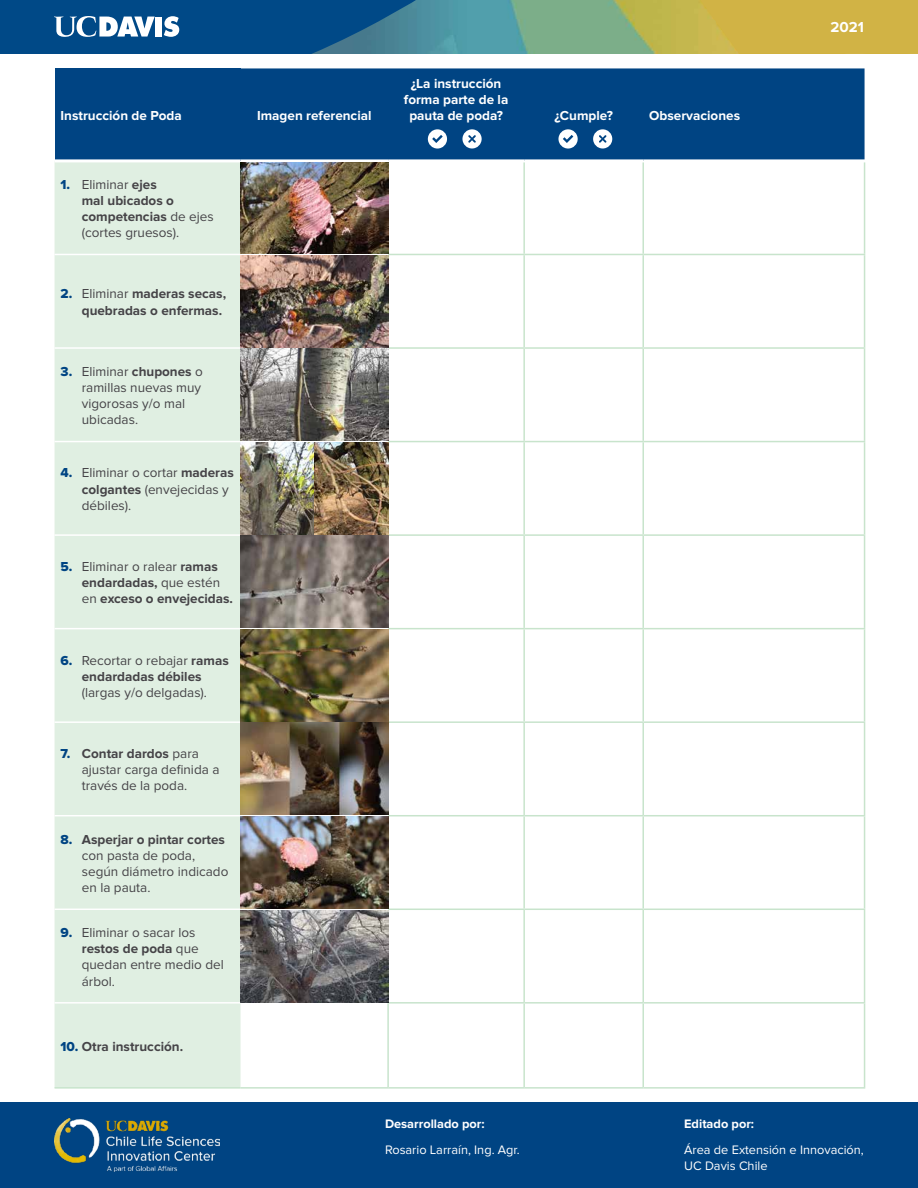
<style>
.page{position:relative;width:918px;height:1188px;background:#fff}
.page>*{position:absolute;margin:0;border:0;box-sizing:border-box;transform-origin:0 0}
.t1{font:700 15px "Proxima Nova";color:#fff}
.t2{font:13.5px/16.2px "Proxima Nova";color:#454347}
.t3{font:700 13.5px/16.2px "Proxima Nova";color:#454347;text-align:right}
.t4{font:700 13.5px/16.2px "Proxima Nova";color:#fff;text-align:center}
.t5{font:12.75px/16.5px "Proxima Nova";color:#fff}
.t6{font:700 12.75px "Proxima Nova";color:#fff}
.s1{font-family:"Proxima Nova Extrabld";color:#004483}
.s2{font-weight:700}
.s3{font-family:"Proxima Nova Extrabld";font-weight:400;color:#004483}
.s4{font-weight:400}
</style>
<div class="page">
<img style="left:418px;top:0;width:282px;height:54px">
<svg style="left:700px;top:0;width:218px;height:54px;background:#d0b346"></svg>
<svg style="left:0;top:0;width:418px;height:54px;background:#195b90"></svg>
<div style="left:55px;top:68px;width:186px;height:93px;background:#004483"></div>
<div style="left:241px;top:68px;width:624px;height:91px;background:#004483"></div>
<div style="left:55px;top:162px;width:186px;height:925px;background:#e0efe2"></div>
<hr style="left:55px;top:159px;width:186px;height:3px;background:#fff">
<hr style="left:388px;top:254px;width:136px;height:1px;background:#c8e4cc">
<hr style="left:524px;top:254px;width:119px;height:1px;background:#c8e4cc">
<hr style="left:643px;top:254px;width:222px;height:1px;background:#c8e4cc">
<hr style="left:388px;top:347px;width:136px;height:2px;background:#c8e4cc">
<hr style="left:524px;top:347px;width:119px;height:2px;background:#c8e4cc">
<hr style="left:643px;top:347px;width:222px;height:2px;background:#c8e4cc">
<hr style="left:388px;top:441px;width:136px;height:1px;background:#c8e4cc">
<hr style="left:524px;top:441px;width:119px;height:1px;background:#c8e4cc">
<hr style="left:643px;top:441px;width:222px;height:1px;background:#c8e4cc">
<hr style="left:388px;top:534px;width:136px;height:2px;background:#c8e4cc">
<hr style="left:524px;top:534px;width:119px;height:2px;background:#c8e4cc">
<hr style="left:643px;top:534px;width:222px;height:2px;background:#c8e4cc">
<hr style="left:388px;top:628px;width:136px;height:1px;background:#c8e4cc">
<hr style="left:524px;top:628px;width:119px;height:1px;background:#c8e4cc">
<hr style="left:643px;top:628px;width:222px;height:1px;background:#c8e4cc">
<hr style="left:388px;top:721px;width:136px;height:2px;background:#c8e4cc">
<hr style="left:524px;top:721px;width:119px;height:2px;background:#c8e4cc">
<hr style="left:643px;top:721px;width:222px;height:2px;background:#c8e4cc">
<hr style="left:388px;top:815px;width:136px;height:1px;background:#c8e4cc">
<hr style="left:524px;top:815px;width:119px;height:1px;background:#c8e4cc">
<hr style="left:643px;top:815px;width:222px;height:1px;background:#c8e4cc">
<hr style="left:388px;top:909px;width:136px;height:1px;background:#c8e4cc">
<hr style="left:524px;top:909px;width:119px;height:1px;background:#c8e4cc">
<hr style="left:643px;top:909px;width:222px;height:1px;background:#c8e4cc">
<hr style="left:387px;top:1002px;width:137px;height:2px;background:#c8e4cc">
<hr style="left:524px;top:1002px;width:119px;height:2px;background:#c8e4cc">
<hr style="left:643px;top:1002px;width:222px;height:2px;background:#c8e4cc">
<hr style="left:241px;top:1087px;width:147px;height:2px;background:#c8e4cc">
<hr style="left:388px;top:1087px;width:136px;height:2px;background:#c8e4cc">
<hr style="left:524px;top:1087px;width:119px;height:2px;background:#c8e4cc">
<hr style="left:643px;top:1087px;width:222px;height:2px;background:#c8e4cc">
<hr style="left:55px;top:254px;width:186px;height:1px;background:#fff">
<hr style="left:55px;top:347px;width:186px;height:2px;background:#fff">
<hr style="left:55px;top:441px;width:186px;height:1px;background:#fff">
<hr style="left:55px;top:534px;width:186px;height:2px;background:#fff">
<hr style="left:55px;top:628px;width:186px;height:1px;background:#fff">
<hr style="left:55px;top:721px;width:186px;height:2px;background:#fff">
<hr style="left:55px;top:815px;width:186px;height:1px;background:#fff">
<hr style="left:55px;top:909px;width:186px;height:1px;background:#fff">
<hr style="left:55px;top:1087px;width:186px;height:2px;background:#c8e4cc">
<hr style="left:55px;top:1002px;width:186px;height:2px;background:#fff">
<hr style="left:387px;top:1004px;width:2px;height:83px;background:#c8e4cc">
<hr style="left:523px;top:162px;width:2px;height:92px;background:#c8e4cc">
<hr style="left:642px;top:162px;width:2px;height:92px;background:#c8e4cc">
<hr style="left:523px;top:255px;width:2px;height:92px;background:#c8e4cc">
<hr style="left:642px;top:255px;width:2px;height:92px;background:#c8e4cc">
<hr style="left:523px;top:349px;width:2px;height:92px;background:#c8e4cc">
<hr style="left:642px;top:349px;width:2px;height:92px;background:#c8e4cc">
<hr style="left:523px;top:442px;width:2px;height:92px;background:#c8e4cc">
<hr style="left:642px;top:442px;width:2px;height:92px;background:#c8e4cc">
<hr style="left:523px;top:536px;width:2px;height:92px;background:#c8e4cc">
<hr style="left:642px;top:536px;width:2px;height:92px;background:#c8e4cc">
<hr style="left:523px;top:629px;width:2px;height:92px;background:#c8e4cc">
<hr style="left:642px;top:629px;width:2px;height:92px;background:#c8e4cc">
<hr style="left:523px;top:723px;width:2px;height:92px;background:#c8e4cc">
<hr style="left:642px;top:723px;width:2px;height:92px;background:#c8e4cc">
<hr style="left:523px;top:816px;width:2px;height:93px;background:#c8e4cc">
<hr style="left:642px;top:816px;width:2px;height:93px;background:#c8e4cc">
<hr style="left:523px;top:910px;width:2px;height:92px;background:#c8e4cc">
<hr style="left:642px;top:910px;width:2px;height:92px;background:#c8e4cc">
<hr style="left:523px;top:1004px;width:2px;height:83px;background:#c8e4cc">
<hr style="left:642px;top:1004px;width:2px;height:83px;background:#c8e4cc">
<hr style="left:864px;top:162px;width:1px;height:92px;background:#c8e4cc">
<hr style="left:864px;top:255px;width:1px;height:92px;background:#c8e4cc">
<hr style="left:864px;top:349px;width:1px;height:92px;background:#c8e4cc">
<hr style="left:864px;top:442px;width:1px;height:92px;background:#c8e4cc">
<hr style="left:864px;top:536px;width:1px;height:92px;background:#c8e4cc">
<hr style="left:864px;top:629px;width:1px;height:92px;background:#c8e4cc">
<hr style="left:864px;top:723px;width:1px;height:92px;background:#c8e4cc">
<hr style="left:864px;top:816px;width:1px;height:93px;background:#c8e4cc">
<hr style="left:864px;top:910px;width:1px;height:92px;background:#c8e4cc">
<hr style="left:864px;top:1004px;width:1px;height:83px;background:#c8e4cc">
<div style="left:0;top:1102px;width:918px;height:86px;background:#004483"></div>
<img style="left:54px;top:1119px;width:166px;height:53px">
<img style="left:241px;top:162px;width:147px;height:92px">
<img style="left:241px;top:255px;width:147px;height:92px">
<img style="left:241px;top:349px;width:147px;height:185px">
<img style="left:241px;top:629px;width:147px;height:92px">
<img style="left:241px;top:817px;width:147px;height:92px">
<img style="left:241px;top:723px;width:147px;height:92px">
<svg style="left:241px;top:910px;width:147px;height:92px;background:#6d6b6d"></svg>
<svg style="left:241px;top:536px;width:147px;height:92px;background:#7f766f"></svg>
<img style="left:241px;top:442px;width:72px;height:92px">
<img style="left:314px;top:442px;width:74px;height:92px">
<svg style="left:428px;top:129px;width:19px;height:20px"></svg>
<svg style="left:558px;top:129px;width:20px;height:20px"></svg>
<svg style="left:462px;top:129px;width:20px;height:20px"></svg>
<svg style="left:593px;top:129px;width:19px;height:20px"></svg>
<p class="t4" style="left:61px;top:108px;width:123px">Instrucción de Poda</p>
<p class="t4" style="left:257px;top:108px;width:116px">Imagen referencial</p>
<p class="t2" style="left:82px;top:176px;width:133px;text-indent:-21px"><span class="s1">1.</span> Eliminar <span class="s2">ejes<br>mal ubicados o competencias</span> de ejes (cortes gruesos).</p>
<p class="t3" style="left:61px;top:286px;width:167px"><span class="s3">2.</span> <span class="s4">Eliminar</span> maderas secas, quebradas o enfermas.</p>
<p class="t2" style="left:82px;top:363px;width:123px;text-indent:-21px"><span class="s1">3.</span> Eliminar <span class="s2">chupones</span> o ramillas nuevas muy vigorosas y/o mal ubicadas.</p>
<p class="t2" style="left:82px;top:465px;width:154px;text-indent:-21px"><span class="s1">4.</span> Eliminar o cortar <span class="s2">maderas colgantes</span> (envejecidas y débiles).</p>
<p class="t3" style="left:82px;top:559px;width:153px;text-align:left;text-indent:-21px"><span class="s3">5.</span> <span class="s4">Eliminar o ralear</span> ramas endardadas, <span class="s4">que estén en</span> exceso o envejecidas.</p>
<p class="t3" style="left:61px;top:652px;width:170px;text-align:center"><span class="s3">6.</span> <span class="s4">Recortar o rebajar</span> ramas endardadas débiles</p>
<p class="t2" style="left:82px;top:685px;width:127px">(largas y/o delgadas).</p>
<p class="t2" style="left:82px;top:746px;width:139px;text-indent:-21px"><span class="s1">7.</span> <span class="s2">Contar dardos</span> para ajustar carga definida a través de la poda.</p>
<p class="t2" style="left:82px;top:831px;width:148px;text-indent:-21px"><span class="s1">8.</span> <span class="s2">Asperjar o pintar cortes </span>con pasta de poda, según diámetro indicado en la pauta.</p>
<p class="t2" style="left:82px;top:925px;width:144px;text-indent:-21px"><span class="s1">9.</span> Eliminar o sacar los <span class="s2">restos de poda</span> que quedan entre medio del árbol.</p>
<p class="t3" style="left:61px;top:1038px;width:124px"><span class="s3">10.</span> Otra instrucción.</p>
<p class="t4" style="left:404px;top:75px;width:106px">¿La instrucción forma parte de la pauta de poda?</p>
<p class="t4" style="left:555px;top:108px;width:60px">¿Cumple?</p>
<p class="t4" style="left:649px;top:108px;width:92px">Observaciones</p>
<p class="t1" style="left:831px;top:19px;width:35px">2021</p>
<p class="t6" style="left:385px;top:1117px;width:101px">Desarrollado por:</p>
<p class="t6" style="left:684px;top:1117px;width:71px">Editado por:</p>
<p class="t5" style="left:684px;top:1141px;width:181px">Área de Extensión e Innovación,<br>UC Davis Chile</p>
<p class="t6" style="left:662px;top:1117px;width:71px">Edita o por:</p>
<p class="t5" style="left:385px;top:1141px;width:136px">Rosario Larraín, Ing. Agr.</p>
</div>
